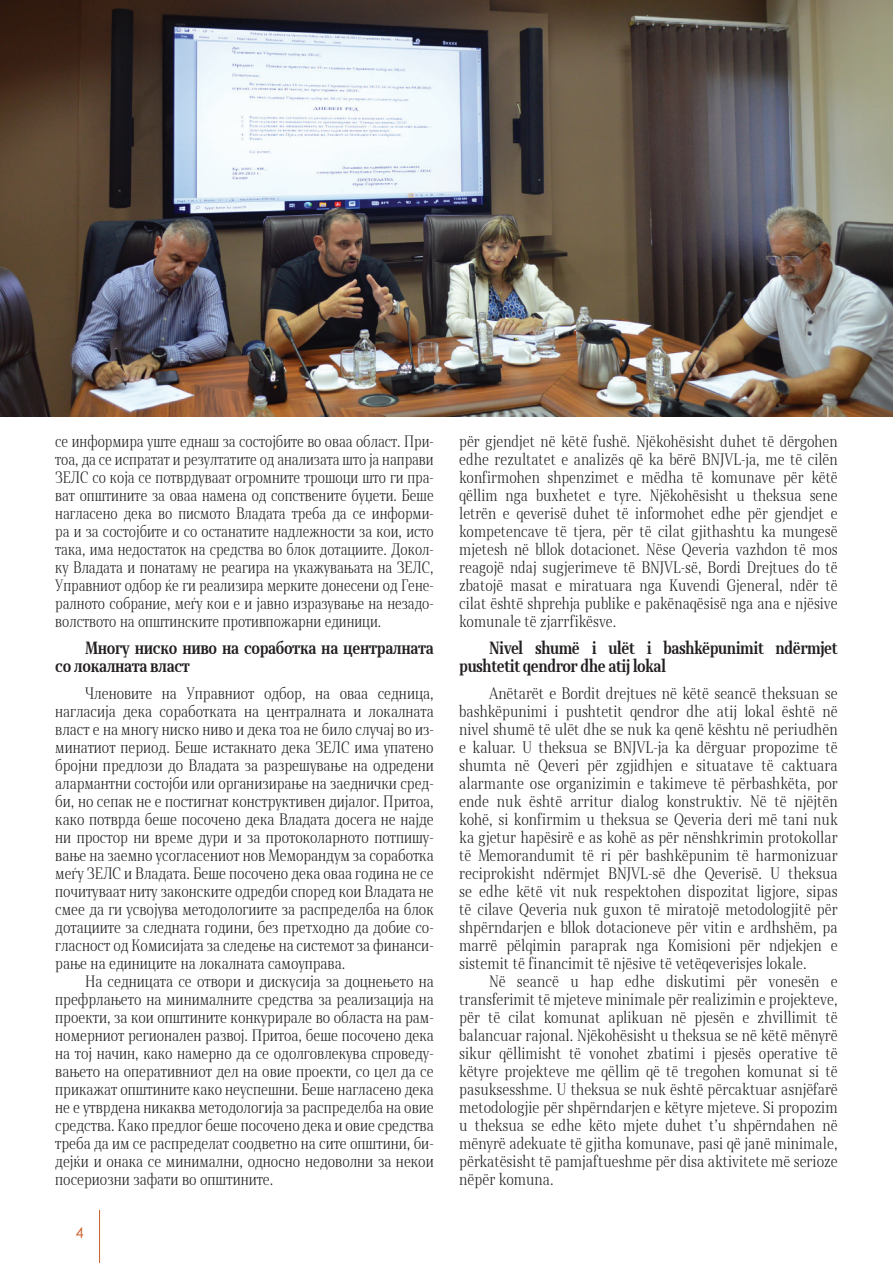
<style>
.page{position:relative;width:893px;height:1263px;background:#fff}
.page>*{position:absolute;margin:0;border:0;box-sizing:border-box;transform-origin:0 0}
.t1{font:700 16.5px/18px "Skola Serif Cn";letter-spacing:-.02em;color:#231f20}
.t2{font:300 15.45px/18px "Skola Serif Cn";color:#231f20;text-align:justify}
.t3{font:15px "Century Gothic";color:#cb5d27}
</style>
<div class="page">
<hr style="left:99px;top:1210px;width:1px;height:53px;background:#cb5d27">
<img style="left:0;top:0;width:893px;height:417px">
<p class="t2" style="left:55px;top:433px;width:380px">се информира уште еднаш за состојбите во оваа област. При&shy;тоа, да се испратат и резултатите од анализата што ја направи ЗЕЛС со која се потврдуваат огромните трошоци што ги пра&shy;ват општините за оваа намена од сопствените буџети. Беше нагласено дека во писмото Владата треба да се информи&shy;ра и за состојбите и со останатите надлежности за кои, исто така, има недостаток на средства во блок дотациите. Докол&shy;ку Владата и понатаму не реагира на укажувањата на ЗЕЛС, Управниот одбор ќе ги реализира мерките донесени од Гене&shy;ралното собрание, меѓу кои е и јавно изразување на незадо&shy;волството на општинските противпожарни единици.</p>
<p class="t1" style="left:55px;top:639px;width:380px;text-indent:30px">Многу ниско ниво на соработка на централната со локалната власт</p>
<p class="t2" style="left:55px;top:684px;width:380px;text-indent:30px">Членовите на Управниот одбор, на оваа седница, нагласија дека соработката на централната и локалната власт е на многу ниско ниво и дека тоа не било случај во из&shy;минатиот период. Беше истакнато дека ЗЕЛС има упатено бројни предлози до Владата за разрешување на одредени алармантни состојби или организирање на заеднички сред&shy;би, но сепак не е постигнат конструктивен дијалог. Притоа, како потврда беше посочено дека Владата досега не најде ни простор ни време дури и за протоколарното потпишу&shy;вање на заемно усогласениот нов Меморандум за соработка меѓу ЗЕЛС и Владата. Беше посочено дека оваа година не се почитуваат ниту законските одредби според кои Владата не смее да ги усвојува методологиите за распределба на блок дотациите за следната години, без претходно да добие со&shy;гласност од Комисијата за следење на системот за финанси&shy;рање на единиците на локалната самоуправа.</p>
<p class="t2" style="left:55px;top:972px;width:380px;text-indent:30px">На седницата се отвори и дискусија за доцнењето на префрлањето на минималните средства за реализација на проекти, за кои општините конкурирале во областа на рам&shy;номерниот регионален развој. Притоа, беше посочено дека на тој начин, како намерно да се одолговлекува спроведу&shy;вањето на оперативниот дел на овие проекти, со цел да се прикажат општините како неуспешни. Беше нагласено дека не е утврдена никаква методологија за распределба на овие средства. Како предлог беше посочено дека и овие средства треба да им се распределат соодветно на сите општини, би&shy;дејќи и онака се минимални, односно недоволни за некои посериозни зафати во општините.</p>
<p class="t3" style="left:75px;top:1222px;width:10px">4</p>
<p class="t2" style="left:459px;top:433px;width:380px">për gjendjet në këtë fushë. Njëkohësisht duhet të dërgohen edhe rezultatet e analizës që ka bërë BNJVL-ja, me të cilën konfirmohen shpenzimet e mëdha të komunave për këtë qëllim nga buxhetet e tyre. Njëkohësisht u theksua sene letrën e qeverisë duhet të informohet edhe për gjendjet e kompetencave të tjera, për të cilat gjithashtu ka mungesë mjetesh në bllok dotacionet. Nëse Qeveria vazhdon të mos reagojë ndaj sugjerimeve të BNJVL-së, Bordi Drejtues do të zbatojë masat e miratuara nga Kuvendi Gjeneral, ndër të cilat është shprehja publike e pakënaqësisë nga ana e njësive komunale të zjarrfikësve.</p>
<p class="t1" style="left:459px;top:639px;width:380px;text-indent:30px">Nivel shumë i ulët i bashkëpunimit ndërmjet pushtetit qendror dhe atij lokal</p>
<p class="t2" style="left:459px;top:684px;width:380px;text-indent:30px">Anëtarët e Bordit drejtues në këtë seancë theksuan se bashkëpunimi i pushtetit qendror dhe atij lokal është në nivel shumë të ulët dhe se nuk ka qenë kështu në periudhën e kaluar. U theksua se BNJVL-ja ka dërguar propozime të shumta në Qeveri për zgjidhjen e situatave të caktuara alarmante ose organizimin e takimeve të përbashkëta, por ende nuk është arritur dialog konstruktiv. Në të njëjtën kohë, si konfirmim u theksua se Qeveria deri më tani nuk ka gjetur hapësirë e as kohë as për nënshkrimin protokollar të Memorandumit të ri për bashkëpunim të harmonizuar reciprokisht ndërmjet BNJVL-së dhe Qeverisë. U theksua se edhe këtë vit nuk respektohen dispozitat ligjore, sipas të cilave Qeveria nuk guxon të miratojë metodologjitë për shpërndarjen e bllok dotacioneve për vitin e ardhshëm, pa marrë pëlqimin paraprak nga Komisioni për ndjekjen e sistemit të financimit të njësive të vetëqeverisjes lokale.</p>
<p class="t2" style="left:459px;top:972px;width:380px;text-indent:30px">Në seancë u hap edhe diskutimi për vonesën e transferimit të mjeteve minimale për realizimin e projekteve, për të cilat komunat aplikuan në pjesën e zhvillimit të balancuar rajonal. Njëkohësisht u theksua se në këtë mënyrë sikur qëllimisht të vonohet zbatimi i pjesës operative të këtyre projekteve me qëllim që të tregohen komunat si të pasuksesshme. U theksua se nuk është përcaktuar asnjëfarë metodologjie për shpërndarjen e këtyre mjeteve. Si propozim u theksua se edhe këto mjete duhet t’u shpërndahen në mënyrë adekuate të gjitha komunave, pasi që janë minimale, përkatësisht të pamjaftueshme për disa aktivitete më serioze nëpër komuna.</p>
</div>
